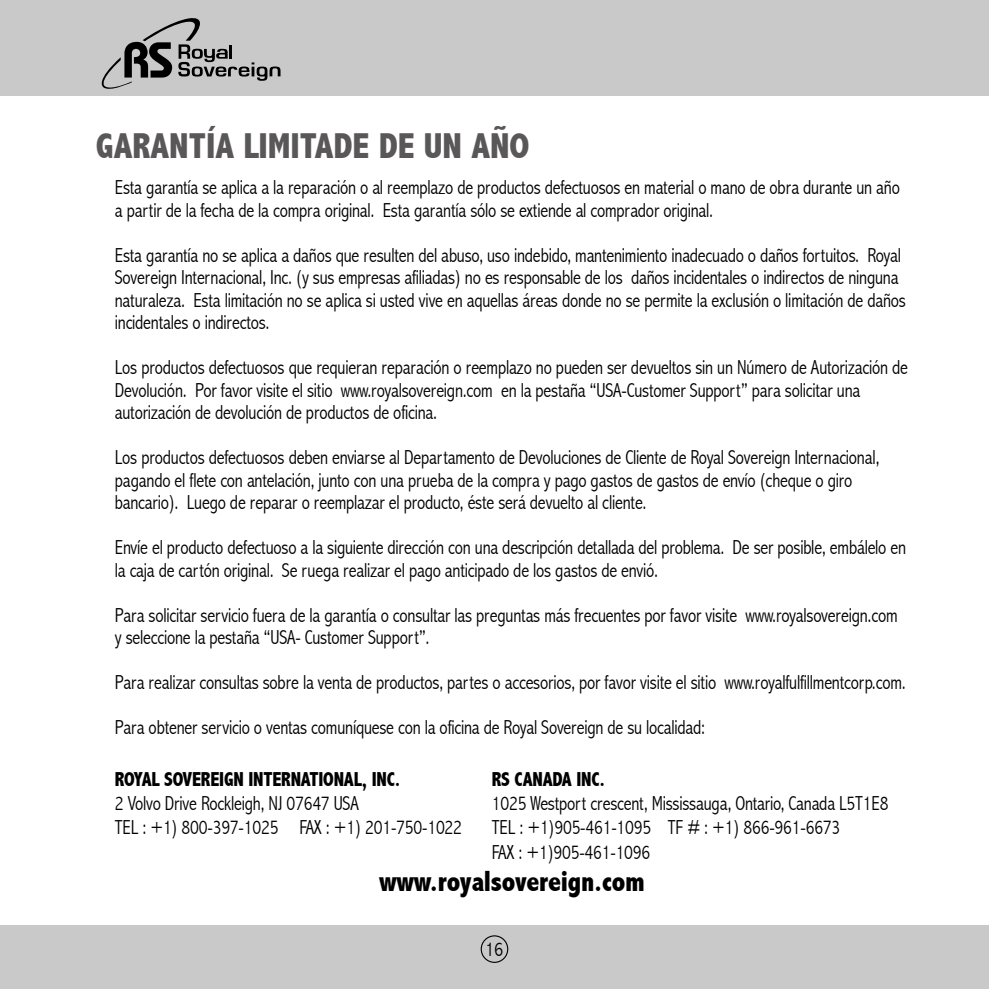
<style>
.page{position:relative;width:989px;height:989px;background:#fff}
.page>*{position:absolute;margin:0;border:0;box-sizing:border-box;transform-origin:0 0}
.t1{font:800 condensed 36px "Abadi";color:#595757}
.t2{font:800 condensed 29.25px "Abadi";letter-spacing:-.01em;color:#000;scale:.95 1}
.t3{font:300 condensed 20.25px/22.5px "Abadi";letter-spacing:-.01em;color:#000;scale:.95 1}
.t4{font:800 condensed 20.25px "Abadi";letter-spacing:-.01em;color:#000;scale:.95 1}
.t5{font:300 condensed 20.25px "Abadi";letter-spacing:-.01em;color:#000}
</style>
<div class="page">
<div style="left:0;top:0;width:989px;height:96px;background:#c9c9ca"></div>
<div style="left:0;top:925px;width:989px;height:64px;background:#c9c9ca"></div>
<div style="left:481px;top:935px;width:27px;height:28px;border:1px solid #000;border-radius:50%"></div>
<svg style="left:101px;top:18px;width:179px;height:71px"></svg>
<h1 class="t1" style="left:96px;top:125px;width:435px">GARANTÍA LIMITADE DE UN AÑO</h1>
<p class="t3" style="left:115px;top:176px;width:828px">Esta garantía se aplica a la reparación o al reemplazo de productos defectuosos en material o mano de obra durante un año a partir de la fecha de la compra original. Esta garantía sólo se extiende al comprador original.</p>
<p class="t3" style="left:115px;top:244px;width:834px">Esta garantía no se aplica a daños que resulten del abuso, uso indebido, mantenimiento inadecuado o daños fortuitos. Royal Sovereign Internacional, Inc. (y sus empresas afiliadas) no es responsable de los daños incidentales o indirectos de ninguna naturaleza. Esta limitación no se aplica si usted vive en aquellas áreas donde no se permite la exclusión o limitación de daños incidentales o indirectos.</p>
<p class="t3" style="left:115px;top:356px;width:836px">Los productos defectuosos que requieran reparación o reemplazo no pueden ser devueltos sin un Número de Autorización de<br>Devolución. Por favor visite el sitio www.royalsovereign.com en la pestaña “USA-Customer Support” para solicitar una autorización de devolución de productos de oficina.</p>
<p class="t3" style="left:115px;top:446px;width:806px">Los productos defectuosos deben enviarse al Departamento de Devoluciones de Cliente de Royal Sovereign Internacional, pagando el flete con antelación, junto con una prueba de la compra y pago gastos de gastos de envío (cheque o giro bancario). Luego de reparar o reemplazar el producto, éste será devuelto al cliente.</p>
<p class="t3" style="left:115px;top:536px;width:834px">Envíe el producto defectuoso a la siguiente dirección con una descripción detallada del problema. De ser posible, embálelo en la caja de cartón original. Se ruega realizar el pago anticipado de los gastos de envió.</p>
<p class="t3" style="left:115px;top:604px;width:825px">Para solicitar servicio fuera de la garantía o consultar las preguntas más frecuentes por favor visite www.royalsovereign.com y seleccione la pestaña “USA- Customer Support”.</p>
<p class="t3" style="left:115px;top:671px;width:834px">Para realizar consultas sobre la venta de productos, partes o accesorios, por favor visite el sitio www.royalfulfillmentcorp.com.</p>
<p class="t3" style="left:115px;top:716px;width:623px">Para obtener servicio o ventas comuníquese con la oficina de Royal Sovereign de su localidad:</p>
<p class="t4" style="left:115px;top:767px;width:302px">ROYAL SOVEREIGN INTERNATIONAL, INC.</p>
<p class="t4" style="left:492px;top:767px;width:121px">RS CANADA INC.</p>
<p class="t3" style="left:115px;top:792px;width:258px">2 Volvo Drive Rockleigh, NJ 07647 USA</p>
<p class="t3" style="left:492px;top:792px;width:419px">1025 Westport crescent, Mississauga, Ontario, Canada L5T1E8</p>
<p class="t3" style="left:115px;top:816px;width:367px">TEL : +1) 800-397-1025 FAX : +1) 201-750-1022</p>
<p class="t3" style="left:492px;top:815px;width:368px;line-height:24.3px">TEL : +1)905-461-1095 TF # : +1) 866-961-6673<br>FAX : +1)905-461-1096</p>
<h2 class="t2" style="left:379px;top:864px;width:281px">www.royalsovereign.com</h2>
<p class="t5" style="left:485px;top:937px;width:20px">16</p>
</div>
